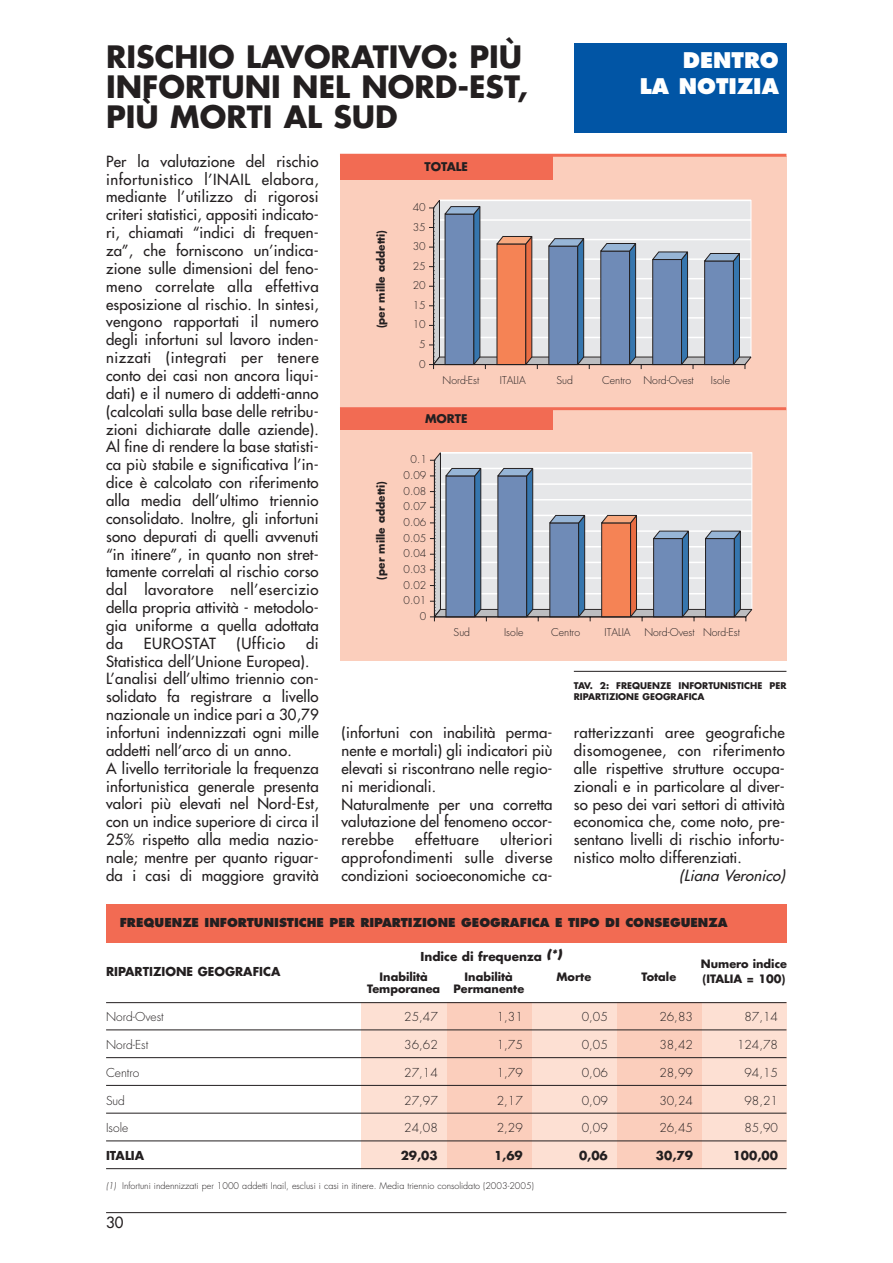
<style>
.page{position:relative;width:893px;height:1263px;background:#fff}
.page>*{position:absolute;margin:0;border:0;box-sizing:border-box;transform-origin:0 0}
.t1{font:700 30px/30px "Futura";color:#231f20}
.t2{font:800 21px/26px "Futura";color:#fff;text-align:right}
.t3{font:15px/17.9px "Futura";letter-spacing:.01em;color:#231f20;text-align:justify}
.t4{font:15px "Futura";letter-spacing:.035em;color:#231f20}
.t5{font:italic 15px "Futura";color:#231f20}
.t6{font:300 12px "Futura";color:#231f20}
.t7{font:700 12px "Futura";color:#231f20}
.t8{font:800 12px "Futura";color:#231f20}
.t9{font:700 11.7px "Futura";color:#231f20}
.t10{font:700 11.25px "Futura";color:#231f20}
.t11{font:300 10.5px "Futura";color:#231f20}
.t12{font:700 10.5px "Futura";color:#231f20}
.t13{font:300 9px "Futura";color:#231f20}
.t14{font:700 9px/10.5px "Futura";color:#231f20}
.s1{font-style:italic}
</style>
<div class="page">
<div style="left:574px;top:43px;width:212px;height:90px;background:#0155a5"></div>
<hr style="left:106px;top:1212px;width:680px;height:1px;background:#231f20">
<hr style="left:574px;top:671px;width:212px;height:1px;background:#231f20">
<div style="left:340px;top:157px;width:446px;height:250px;background:#fbcebc"></div>
<svg style="left:429px;top:208px;width:317px;height:161px"></svg>
<svg style="left:433px;top:200px;width:318px;height:165px;background:#e5e5e7"></svg>
<svg style="left:433px;top:208px;width:312px;height:157px;background:#9fa0ad"></svg>
<div style="left:340px;top:155px;width:213px;height:24px;background:#f26b53"></div>
<hr style="left:340px;top:154px;width:446px;height:3px;background:#f26b53">
<div style="left:340px;top:410px;width:446px;height:251px;background:#fbcebc"></div>
<svg style="left:430px;top:460px;width:317px;height:161px"></svg>
<svg style="left:434px;top:452px;width:318px;height:165px;background:#e8e9ea"></svg>
<svg style="left:434px;top:460px;width:312px;height:157px;background:#a4a9b6"></svg>
<div style="left:340px;top:409px;width:213px;height:21px;background:#f26b53"></div>
<hr style="left:340px;top:407px;width:446px;height:3px;background:#f26b53">
<div style="left:106px;top:904px;width:680px;height:38px;background:#f26b53"></div>
<div style="left:701px;top:1003px;width:85px;height:166px;background:#fde0d3"></div>
<div style="left:616px;top:1003px;width:85px;height:166px;background:#fbcebc"></div>
<div style="left:531px;top:1003px;width:85px;height:166px;background:#fde0d3"></div>
<div style="left:446px;top:1003px;width:85px;height:166px;background:#fbcebc"></div>
<div style="left:361px;top:1003px;width:85px;height:166px;background:#fde0d3"></div>
<hr style="left:106px;top:1030px;width:680px;height:1px;background:#231f20">
<hr style="left:106px;top:1057px;width:680px;height:1px;background:#231f20">
<hr style="left:106px;top:1085px;width:680px;height:1px;background:#231f20">
<hr style="left:106px;top:1113px;width:680px;height:1px;background:#231f20">
<hr style="left:106px;top:1141px;width:680px;height:1px;background:#231f20">
<hr style="left:106px;top:1168px;width:680px;height:1px;background:#231f20">
<hr style="left:106px;top:1002px;width:680px;height:1px;background:#231f20">
<h1 class="t1" style="left:106px;top:44px;width:423px">RISCHIO LAVORATIVO: PIÙ<br>INFORTUNI NEL NORD-EST,<br>PIÙ MORTI AL SUD</h1>
<h2 class="t2" style="left:640px;top:49px;width:141px">DENTRO<br>LA NOTIZIA</h2>
<p class="t3" style="left:106px;top:153px;width:214px">Per la valutazione del rischio infortunistico l’INAIL elabora, mediante l’utilizzo di rigorosi criteri statistici, appositi indicato&shy;ri, chiamati “indici di frequen&shy;za”, che forniscono un’indica&shy;zione sulle dimensioni del feno&shy;meno correlate alla effettiva esposizione al rischio. In sintesi, vengono rapportati il numero degli infortuni sul lavoro inden&shy;nizzati (integrati per tenere conto dei casi non ancora liqui&shy;dati) e il numero di addetti-anno (calcolati sulla base delle retribu&shy;zioni dichiarate dalle aziende).<br>Al fine di rendere la base statisti&shy;ca più stabile e significativa l’in&shy;dice è calcolato con riferimento alla media dell’ultimo triennio consolidato. Inoltre, gli infortuni sono depurati di quelli avvenuti “in itinere”, in quanto non stret&shy;tamente correlati al rischio corso dal lavoratore nell’esercizio della propria attività - metodolo&shy;gia uniforme a quella adottata da</p>
<p class="t4" style="left:144px;top:636px;width:73px">EUROSTAT</p>
<p class="t4" style="left:236px;top:636px;width:50px">(Ufficio</p>
<p class="t3" style="left:106px;top:635px;width:214px;text-align:left;text-indent:200px">di<br>Statistica dell’Unione Europea).<br>L’analisi dell’ultimo triennio con&shy;solidato fa registrare a livello nazionale un indice pari a 30,79 infortuni indennizzati ogni mille addetti nell’arco di un anno.<br>A livello territoriale la frequenza infortunistica generale presenta valori più elevati nel Nord-Est, con un indice superiore di circa il<br>25% rispetto alla media nazio&shy;nale; mentre per quanto riguar&shy;da i casi di maggiore gravità</p>
<p class="t9" style="left:424px;top:161px;width:45px">TOTALE</p>
<p class="t12" style="left:376px;top:328px;width:100px;rotate:-90deg">(per mille addetti)</p>
<p class="t12" style="left:376px;top:580px;width:100px;rotate:-90deg">(per mille addetti)</p>
<p class="t11" style="left:413px;top:202px;width:15px">40</p>
<p class="t11" style="left:413px;top:222px;width:15px">35</p>
<p class="t11" style="left:413px;top:241px;width:15px">30</p>
<p class="t11" style="left:413px;top:261px;width:15px">25</p>
<p class="t11" style="left:413px;top:281px;width:15px">20</p>
<p class="t11" style="left:413px;top:300px;width:15px">15</p>
<p class="t11" style="left:413px;top:320px;width:15px">10</p>
<p class="t11" style="left:419px;top:339px;width:8px">5</p>
<p class="t11" style="left:419px;top:359px;width:8px">0</p>
<p class="t11" style="left:443px;top:375px;width:38px">Nord-Est</p>
<p class="t11" style="left:500px;top:375px;width:28px">ITALIA</p>
<p class="t11" style="left:556px;top:375px;width:18px">Sud</p>
<p class="t11" style="left:602px;top:375px;width:93px">Centro Nord-Ovest</p>
<p class="t11" style="left:711px;top:375px;width:21px">Isole</p>
<p class="t9" style="left:425px;top:413px;width:44px">MORTE</p>
<p class="t11" style="left:411px;top:455px;width:18px">0.1</p>
<p class="t11" style="left:404px;top:470px;width:24px">0.09</p>
<p class="t11" style="left:404px;top:486px;width:24px">0.08</p>
<p class="t11" style="left:404px;top:502px;width:24px">0.07</p>
<p class="t11" style="left:404px;top:517px;width:24px">0.06</p>
<p class="t11" style="left:404px;top:533px;width:24px">0.05</p>
<p class="t11" style="left:404px;top:549px;width:24px">0.04</p>
<p class="t11" style="left:404px;top:564px;width:24px">0.03</p>
<p class="t11" style="left:404px;top:580px;width:24px">0.02</p>
<p class="t11" style="left:404px;top:596px;width:24px">0.01</p>
<p class="t11" style="left:420px;top:611px;width:8px">0</p>
<p class="t11" style="left:454px;top:628px;width:18px">Sud</p>
<p class="t11" style="left:504px;top:628px;width:21px">Isole</p>
<p class="t11" style="left:551px;top:628px;width:31px">Centro</p>
<p class="t11" style="left:605px;top:628px;width:28px">ITALIA</p>
<p class="t11" style="left:644px;top:628px;width:97px">Nord-Ovest Nord-Est</p>
<p class="t14" style="left:574px;top:681px;width:214px">TAV. 2: FREQUENZE INFORTUNISTICHE PER<br>RIPARTIZIONE GEOGRAFICA</p>
<p class="t3" style="left:341px;top:725px;width:213px;text-align:left">(infortuni con inabilità perma&shy;nente e mortali) gli indicatori più elevati si riscontrano nelle regio&shy;ni meridionali.<br>Naturalmente per una corretta valutazione del fenomeno occor&shy;rerebbe</p>
<p class="t4" style="left:415px;top:832px;width:65px">effettuare</p>
<p class="t3" style="left:341px;top:832px;width:213px;text-indent:159px">ulteriori approfondimenti sulle diverse condizioni socioeconomiche ca-</p>
<p class="t3" style="left:574px;top:725px;width:213px">ratterizzanti aree geografiche disomogenee, con riferimento alle rispettive strutture occupa&shy;zionali e in particolare al diver&shy;so peso dei vari settori di attività economica che, come noto, pre&shy;sentano livelli di rischio infortu&shy;nistico molto differenziati.</p>
<p class="t5" style="left:679px;top:868px;width:111px">(Liana Veronico)</p>
<p class="t8" style="left:120px;top:917px;width:609px">FREQUENZE INFORTUNISTICHE PER RIPARTIZIONE GEOGRAFICA E TIPO DI CONSEGUENZA</p>
<p class="t7" style="left:106px;top:966px;width:176px">RIPARTIZIONE GEOGRAFICA</p>
<p class="t7" style="left:421px;top:951px;width:145px">Indice di frequenza <sup>(*)</sup></p>
<p class="t10" style="left:701px;top:959px;width:88px">Numero indice</p>
<p class="t10" style="left:380px;top:972px;width:50px">Inabilità</p>
<p class="t10" style="left:465px;top:972px;width:50px">Inabilità</p>
<p class="t10" style="left:556px;top:972px;width:36px">Morte</p>
<p class="t10" style="left:642px;top:972px;width:36px">Totale</p>
<p class="t10" style="left:367px;top:984px;width:158px">Temporanea Permanente</p>
<p class="t10" style="left:702px;top:974px;width:85px">(ITALIA = 100)</p>
<p class="t6" style="left:106px;top:1011px;width:59px">Nord-Ovest</p>
<p class="t6" style="left:404px;top:1011px;width:35px">25,47</p>
<p class="t6" style="left:497px;top:1011px;width:28px">1,31</p>
<p class="t6" style="left:582px;top:1011px;width:28px">0,05</p>
<p class="t6" style="left:659px;top:1011px;width:35px">26,83</p>
<p class="t6" style="left:744px;top:1011px;width:35px">87,14</p>
<p class="t6" style="left:106px;top:1039px;width:44px">Nord-Est</p>
<p class="t6" style="left:404px;top:1039px;width:35px">36,62</p>
<p class="t6" style="left:497px;top:1039px;width:28px">1,75</p>
<p class="t6" style="left:582px;top:1039px;width:28px">0,05</p>
<p class="t6" style="left:659px;top:1039px;width:35px">38,42</p>
<p class="t6" style="left:737px;top:1039px;width:42px">124,78</p>
<p class="t6" style="left:106px;top:1067px;width:35px">Centro</p>
<p class="t6" style="left:404px;top:1067px;width:35px">27,14</p>
<p class="t6" style="left:497px;top:1067px;width:28px">1,79</p>
<p class="t6" style="left:582px;top:1067px;width:28px">0,06</p>
<p class="t6" style="left:659px;top:1067px;width:35px">28,99</p>
<p class="t6" style="left:744px;top:1067px;width:35px">94,15</p>
<p class="t6" style="left:106px;top:1095px;width:20px">Sud</p>
<p class="t6" style="left:404px;top:1095px;width:35px">27,97</p>
<p class="t6" style="left:497px;top:1095px;width:28px">2,17</p>
<p class="t6" style="left:582px;top:1095px;width:28px">0,09</p>
<p class="t6" style="left:659px;top:1095px;width:35px">30,24</p>
<p class="t6" style="left:744px;top:1095px;width:35px">98,21</p>
<p class="t6" style="left:106px;top:1122px;width:24px">Isole</p>
<p class="t6" style="left:404px;top:1122px;width:35px">24,08</p>
<p class="t6" style="left:497px;top:1122px;width:28px">2,29</p>
<p class="t6" style="left:582px;top:1122px;width:28px">0,09</p>
<p class="t6" style="left:659px;top:1122px;width:35px">26,45</p>
<p class="t6" style="left:744px;top:1122px;width:35px">85,90</p>
<p class="t7" style="left:106px;top:1150px;width:40px">ITALIA</p>
<p class="t7" style="left:401px;top:1150px;width:39px">29,03</p>
<p class="t7" style="left:494px;top:1150px;width:30px">1,69</p>
<p class="t7" style="left:579px;top:1150px;width:30px">0,06</p>
<p class="t7" style="left:656px;top:1150px;width:39px">30,79</p>
<p class="t7" style="left:733px;top:1150px;width:47px">100,00</p>
<p class="t13" style="left:106px;top:1181px;width:429px"><span class="s1">(1)</span> Infortuni indennizzati per 1000 addetti Inail, esclusi i casi in itinere. Media triennio consolidato (2003-2005)</p>
<p class="t3" style="left:106px;top:1214px;width:19px">30</p>
</div>
